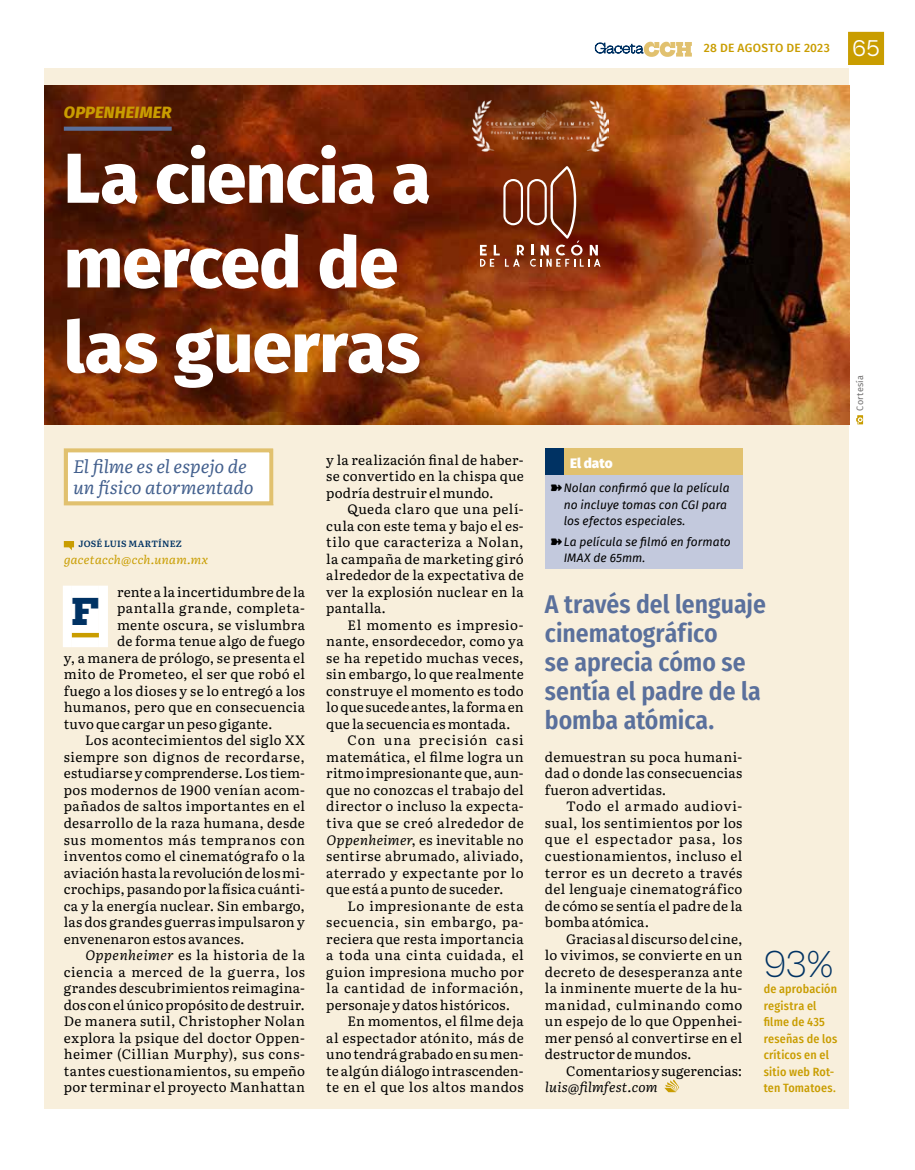
<style>
.page{position:relative;width:915px;height:1170px;background:#fff}
.page>*{position:absolute;margin:0;border:0;box-sizing:border-box;transform-origin:0 0}
.t1{font:800 70.5px/84.6px "Fira Sans";letter-spacing:-.01em;color:#fff}
.t2{font:800 35.4px "Hepta Slab";color:#003263}
.t3{font:300 34.5px "Hepta Slab";color:#003263}
.t4{font:600 25.5px/28.8px "Fira Sans Condensed";color:#5a709c}
.t5{font:italic 18px/20.7px "Literata 18 pt";color:#425f8d}
.t6{font:italic 800 16.5px "Fira Sans";letter-spacing:.015em;color:#c99d00}
.t7{font:13.5px/16.5px "Literata 18 pt";letter-spacing:.02em;color:#000;text-align:justify}
.t8{font:13.5px "Literata 18 pt";letter-spacing:.04em;color:#000}
.t9{font:13.5px "Literata 18 pt";letter-spacing:.045em;color:#000}
.t10{font:13.5px "Literata 18 pt";color:#000}
.t11{font:13.5px "Literata 18 pt";letter-spacing:.075em;color:#000}
.t12{font:italic 13.5px "Literata 18 pt";color:#000}
.t13{font:900 13.5px "Fira Sans";letter-spacing:.005em;color:#fff}
.t14{font:italic 12px/16.5px "Fira Sans";letter-spacing:.005em;color:#000}
.t15{font:500 12px/16.5px "Fira Sans Condensed";letter-spacing:.015em;color:#c99d00}
.t16{font:italic 12px "Literata 18 pt";color:#c99d00}
.t17{font:500 12px "Fira Sans";letter-spacing:.02em;color:#c99d00}
.t18{font:600 9px "Literata 18 pt";letter-spacing:.02em;color:#003263}
.t19{font:9px "Fira Sans";letter-spacing:.025em;color:#706f6f}
.s1{font-style:italic}
.s2{font-family:"Hepta Slab";font-weight:400;font-size:21px;color:#fff}
</style>
<div class="page">
<div style="left:45px;top:68px;width:803px;height:1040px;background:#f8efdc"></div>
<div style="left:544px;top:448px;width:20px;height:27px;background:#003263"></div>
<div style="left:564px;top:448px;width:178px;height:27px;background:#e1c16f"></div>
<div style="left:544px;top:475px;width:198px;height:93px;background:#c3c9dd"></div>
<img style="left:45px;top:85px;width:803px;height:339px">
<svg style="left:480px;top:166px;width:120px;height:101px;background:#853d23"></svg>
<img style="left:472px;top:100px;width:136px;height:51px">
<svg style="left:856px;top:415px;width:6px;height:9px"></svg>
<svg style="left:64px;top:127px;width:108px;height:4px"></svg>
<div style="left:64px;top:448px;width:209px;height:56px;background:#fff"></div>
<div style="left:64px;top:448px;width:209px;height:57px;border:4px solid #e1c16f"></div>
<div style="left:63px;top:585px;width:9px;height:62px;background:#fff"></div>
<div style="left:72px;top:585px;width:27px;height:62px;background:#fff"></div>
<div style="left:99px;top:585px;width:9px;height:62px;background:#fff"></div>
<svg style="left:64px;top:541px;width:10px;height:9px"></svg>
<hr style="left:72px;top:633px;width:27px;height:4px;background:#c99d00">
<svg style="left:664px;top:1079px;width:15px;height:13px"></svg>
<svg style="left:594px;top:41px;width:97px;height:16px"></svg>
<div style="left:847px;top:32px;width:36px;height:33px;background:#c99d00"></div>
<p class="t6" style="left:64px;top:98px;width:109px">OPPENHEIMER</p>
<h1 class="t1" style="left:64px;top:130px;width:368px">La ciencia a merced de las guerras</h1>
<h3 class="t5" style="left:73px;top:455px;width:184px">El filme es el espejo de un físico atormentado</h3>
<p class="t18" style="left:78px;top:537px;width:105px">JOSÉ LUIS MARTÍNEZ</p>
<p class="t16" style="left:64px;top:550px;width:147px">gacetacch@cch.unam.mx</p>
<h2 class="t2" style="left:72px;top:582px;width:28px">F</h2>
<p class="t7" style="left:117px;top:582px;width:189px">rente a la incertidumbre de la</p>
<p class="t8" style="left:117px;top:598px;width:189px">pantalla grande, completa-</p>
<p class="t7" style="left:117px;top:615px;width:189px">mente oscura, se vislumbra</p>
<p class="t7" style="left:117px;top:632px;width:189px">de forma tenue algo de fuego</p>
<p class="t7" style="left:64px;top:648px;width:242px">y, a manera de prólogo, se presenta el</p>
<p class="t7" style="left:64px;top:665px;width:242px">mito de Prometeo, el ser que robó el</p>
<p class="t7" style="left:64px;top:681px;width:242px">fuego a los dioses y se lo entregó a los</p>
<p class="t7" style="left:64px;top:698px;width:242px">humanos, pero que en consecuencia</p>
<p class="t7" style="left:64px;top:714px;width:210px">tuvo que cargar un peso gigante.</p>
<p class="t7" style="left:85px;top:731px;width:221px">Los acontecimientos del siglo XX</p>
<p class="t9" style="left:64px;top:746px;width:242px">siempre son dignos de recordarse,</p>
<p class="t7" style="left:64px;top:764px;width:242px">estudiarse y comprenderse. Los tiem-</p>
<p class="t7" style="left:64px;top:780px;width:242px">pos modernos de 1900 venían acom-</p>
<p class="t7" style="left:64px;top:797px;width:242px">pañados de saltos importantes en el</p>
<p class="t7" style="left:64px;top:813px;width:242px">desarrollo de la raza humana, desde</p>
<p class="t8" style="left:64px;top:829px;width:242px">sus momentos más tempranos con</p>
<p class="t7" style="left:64px;top:846px;width:242px">inventos como el cinematógrafo o la</p>
<p class="t7" style="left:64px;top:863px;width:242px">aviación hasta la revolución de los mi-</p>
<p class="t7" style="left:64px;top:879px;width:242px">crochips, pasando por la física cuánti-</p>
<p class="t7" style="left:64px;top:896px;width:242px">ca y la energía nuclear. Sin embargo,</p>
<p class="t7" style="left:64px;top:912px;width:242px">las dos grandes guerras impulsaron y</p>
<p class="t7" style="left:64px;top:929px;width:182px">envenenaron estos avances.</p>
<p class="t8" style="left:85px;top:944px;width:221px"><span class="s1">Oppenheimer</span> es la historia de la</p>
<p class="t9" style="left:64px;top:961px;width:242px">ciencia a merced de la guerra, los</p>
<p class="t7" style="left:64px;top:978px;width:242px">grandes descubrimientos reimagina-</p>
<p class="t7" style="left:64px;top:995px;width:242px">dos con el único propósito de destruir.</p>
<p class="t7" style="left:64px;top:1011px;width:242px">De manera sutil, Christopher Nolan</p>
<p class="t7" style="left:64px;top:1028px;width:242px">explora la psique del doctor Oppen-</p>
<p class="t8" style="left:64px;top:1043px;width:242px">heimer (Cillian Murphy), sus cons-</p>
<p class="t7" style="left:64px;top:1061px;width:242px">tantes cuestionamientos, su empeño</p>
<p class="t7" style="left:64px;top:1077px;width:242px">por terminar el proyecto Manhattan</p>
<p class="t7" style="left:326px;top:450px;width:199px">y la realización final de haber&shy;se convertido en la chispa que podría destruir el mundo.</p>
<p class="t7" style="left:326px;top:500px;width:199px;text-indent:21px">Queda claro que una pelí&shy;cula con este tema y bajo el es&shy;tilo que caracteriza a Nolan, la campaña de marketing giró alrededor de la expectativa de ver la explosión nuclear en la pantalla.</p>
<p class="t7" style="left:347px;top:615px;width:177px">El momento es impresio-</p>
<p class="t7" style="left:326px;top:632px;width:199px">nante, ensordecedor, como ya</p>
<p class="t7" style="left:326px;top:648px;width:199px">se ha repetido muchas veces,</p>
<p class="t7" style="left:326px;top:665px;width:199px">sin embargo, lo que realmente</p>
<p class="t7" style="left:326px;top:681px;width:199px">construye el momento es todo</p>
<p class="t10" style="left:326px;top:697px;width:199px">lo que sucede antes, la forma en</p>
<p class="t7" style="left:326px;top:714px;width:186px">que la secuencia es montada.</p>
<p class="t11" style="left:347px;top:730px;width:177px">Con una precisión casi</p>
<p class="t7" style="left:326px;top:747px;width:199px">matemática, el filme logra un</p>
<p class="t7" style="left:326px;top:764px;width:199px">ritmo impresionante que, aun-</p>
<p class="t7" style="left:326px;top:780px;width:199px">que no conozcas el trabajo del</p>
<p class="t7" style="left:326px;top:797px;width:199px">director o incluso la expecta-</p>
<p class="t7" style="left:326px;top:813px;width:199px">tiva que se creó alrededor de</p>
<p class="t7" style="left:326px;top:830px;width:199px"><span class="s1">Oppenheimer</span>, es inevitable no</p>
<p class="t7" style="left:326px;top:846px;width:199px">sentirse abrumado, aliviado,</p>
<p class="t8" style="left:326px;top:862px;width:199px">aterrado y expectante por lo</p>
<p class="t7" style="left:326px;top:879px;width:179px">que está a punto de suceder.</p>
<p class="t8" style="left:347px;top:895px;width:177px">Lo impresionante de esta</p>
<p class="t9" style="left:326px;top:911px;width:199px">secuencia, sin embargo, pa-</p>
<p class="t7" style="left:326px;top:929px;width:199px">reciera que resta importancia</p>
<p class="t9" style="left:326px;top:944px;width:199px">a toda una cinta cuidada, el</p>
<p class="t7" style="left:326px;top:962px;width:199px">guion impresiona mucho por</p>
<p class="t9" style="left:326px;top:977px;width:199px">la cantidad de información,</p>
<p class="t7" style="left:326px;top:995px;width:185px">personaje y datos históricos.</p>
<p class="t7" style="left:347px;top:1011px;width:177px">En momentos, el filme deja</p>
<p class="t7" style="left:326px;top:1028px;width:199px">al espectador atónito, más de</p>
<p class="t7" style="left:326px;top:1044px;width:199px">uno tendrá grabado en su men-</p>
<p class="t7" style="left:326px;top:1061px;width:199px">te algún diálogo intrascenden-</p>
<p class="t7" style="left:326px;top:1077px;width:199px">te en el que los altos mandos</p>
<p class="t17" style="left:703px;top:39px;width:177px">28 DE AGOSTO DE 2023 <span class="s2">65</span></p>
<p class="t19" style="left:852px;top:410px;width:37px;rotate:-90deg">Cortesía</p>
<p class="t13" style="left:570px;top:451px;width:44px">El dato</p>
<p class="t14" style="left:563px;top:479px;width:167px;text-indent:-13px">➽Nolan confirmó que la película no incluye tomas con CGI para los efectos especiales.</p>
<p class="t14" style="left:563px;top:533px;width:168px;text-indent:-13px">➽La película se filmó en formato<br>IMAX de 65mm.</p>
<h3 class="t4" style="left:544px;top:588px;width:222px">A través del lenguaje cinematográfico<br>se aprecia cómo se sentía el padre de la bomba atómica.</h3>
<p class="t7" style="left:544px;top:747px;width:199px">demuestran su poca humani&shy;dad o donde las consecuencias fueron advertidas.</p>
<p class="t7" style="left:544px;top:797px;width:199px;text-indent:21px">Todo el armado audiovi&shy;sual, los sentimientos por los que el espectador pasa, los cuestionamientos, incluso el terror es un decreto a través del lenguaje cinematográfico de cómo se sentía el padre de la bomba atómica.</p>
<p class="t7" style="left:544px;top:929px;width:199px;text-indent:21px">Gracias al discurso del cine, lo vivimos, se convierte en un decreto de desesperanza ante la inminente muerte de la hu&shy;manidad, culminando como un espejo de lo que Oppenhei&shy;mer pensó al convertirse en el destructor de mundos.</p>
<p class="t10" style="left:566px;top:1060px;width:177px">Comentarios y sugerencias:</p>
<p class="t12" style="left:544px;top:1076px;width:116px">luis@filmfest.com</p>
<h3 class="t3" style="left:763px;top:934px;width:72px">93%</h3>
<p class="t15" style="left:763px;top:980px;width:75px">de aprobación registra el filme de 435 reseñas de los críticos en el sitio web Rot&shy;ten Tomatoes.</p>
</div>
